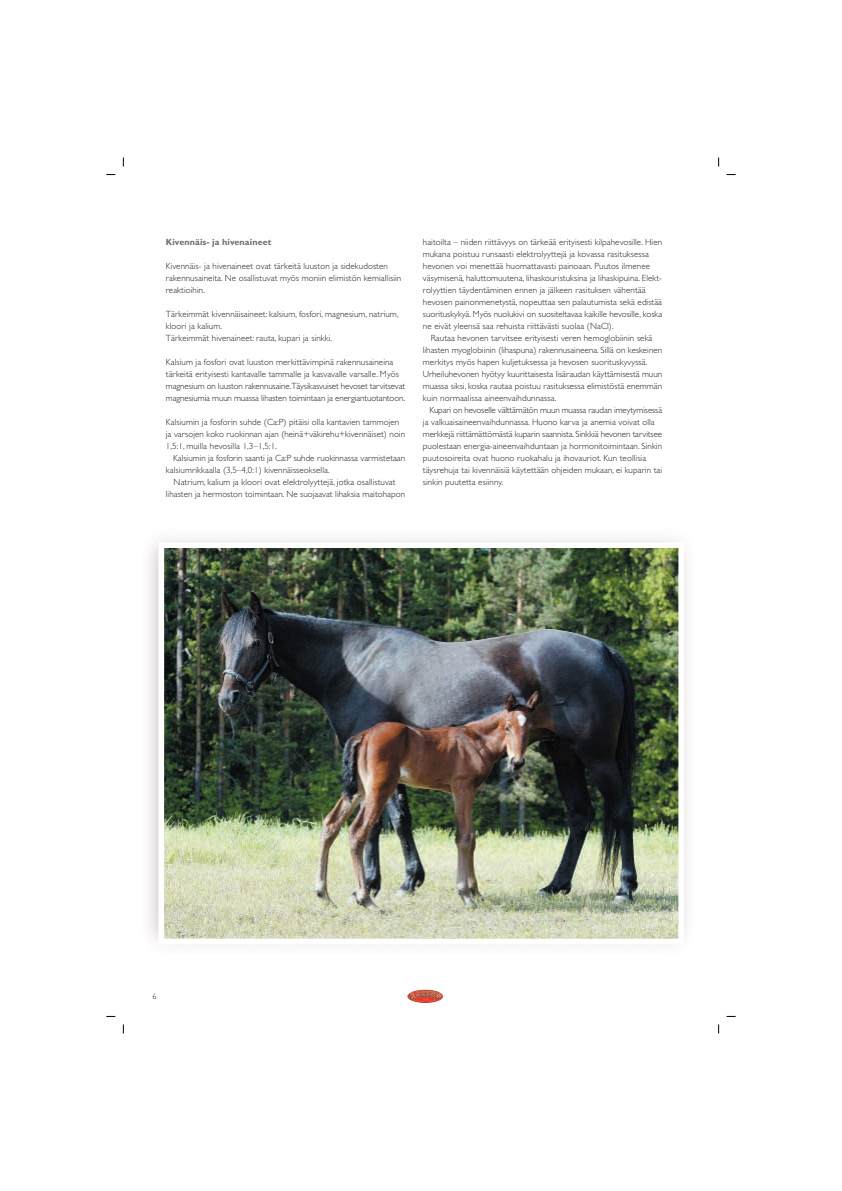
<style>
.page{position:relative;width:842px;height:1191px;background:#fff}
.page>*{position:absolute;margin:0;border:0;box-sizing:border-box;transform-origin:0 0}
.t1{font:300 9px/12px "Gill Sans";letter-spacing:.01em;color:#231f20}
.t2{font:300 9px/12px "Gill Sans";letter-spacing:-.01em;color:#231f20}
.t3{font:700 9px "Gill Sans";letter-spacing:.01em;color:#6c6d70}
.t4{font:300 8px "Gill Sans";color:#231f20}
</style>
<div class="page">
<img style="left:165px;top:549px;width:512px;height:388px">
<div style="left:158px;top:542px;width:526px;height:402px;border:6px solid #fff"></div>
<img style="left:407px;top:990px;width:36px;height:13px">
<p class="t3" style="left:166px;top:239px;width:107px">Kivennäis- ja hivenaineet</p>
<p class="t1" style="left:166px;top:261px;width:237px">Kivennäis- ja hivenaineet ovat tärkeitä luuston ja sidekudosten rakennusaineita. Ne osallistuvat myös moniin elimistön kemiallisiin reaktioihin.</p>
<p class="t1" style="left:166px;top:309px;width:234px">Tärkeimmät kivennäisaineet: kalsium, fosfori, magnesium, natrium, kloori ja kalium.<br>Tärkeimmät hivenaineet: rauta, kupari ja sinkki.</p>
<p class="t2" style="left:166px;top:357px;width:241px">Kalsium ja fosfori ovat luuston merkittävimpinä rakennusaineina tärkeitä erityisesti kantavalle tammalle ja kasvavalle varsalle. Myös magnesium on luuston rakennusaine.Täysikasvuiset hevoset tarvitsevat magnesiumia muun muassa lihasten toimintaan ja energiantuotantoon.</p>
<p class="t1" style="left:166px;top:417px;width:241px">Kalsiumin ja fosforin suhde (Ca:P) pitäisi olla kantavien tammojen ja varsojen koko ruokinnan ajan (heinä+väkirehu+kivennäiset) noin<br>1,5:1, muilla hevosilla 1,3–1,5:1.</p>
<p class="t1" style="left:166px;top:453px;width:241px;text-indent:7px">Kalsiumin ja fosforin saanti ja Ca:P suhde ruokinnassa varmistetaan kalsiumrikkaalla (3,5–4,0:1) kivennäisseoksella.</p>
<p class="t1" style="left:166px;top:477px;width:241px;text-align:center">Natrium, kalium ja kloori ovat elektrolyyttejä, jotka osallistuvat lihasten ja hermoston toimintaan. Ne suojaavat lihaksia maitohapon</p>
<p class="t1" style="left:423px;top:237px;width:241px">haitoilta – niiden riittävyys on tärkeää erityisesti kilpahevosille. Hien mukana poistuu runsaasti elektrolyyttejä ja kovassa rasituksessa hevonen voi menettää huomattavasti painoaan. Puutos ilmenee väsymisenä, haluttomuutena, lihaskouristuksina ja lihaskipuina. Elekt&shy;rolyyttien täydentäminen ennen ja jälkeen rasituksen vähentää hevosen painonmenetystä, nopeuttaa sen palautumista sekä edistää suorituskykyä. Myös nuolukivi on suositeltavaa kaikille hevosille, koska ne eivät yleensä saa rehuista riittävästi suolaa (NaCl).</p>
<p class="t1" style="left:423px;top:333px;width:241px;text-indent:8px">Rautaa hevonen tarvitsee erityisesti veren hemoglobiinin sekä lihasten myoglobiinin (lihaspuna) rakennusaineena. Sillä on keskeinen merkitys myös hapen kuljetuksessa ja hevosen suorituskyvyssä.<br>Urheiluhevonen hyötyy kuurittaisesta lisäraudan käyttämisestä muun muassa siksi, koska rautaa poistuu rasituksessa elimistöstä enemmän kuin normaalissa aineenvaihdunnassa.</p>
<p class="t1" style="left:423px;top:405px;width:241px;text-indent:6px">Kupari on hevoselle välttämätön muun muassa raudan imeytymisessä ja valkuaisaineenvaihdunnassa. Huono karva ja anemia voivat olla merkkejä riittämättömästä kuparin saannista. Sinkkiä hevonen tarvitsee puolestaan energia-aineenvaihduntaan ja hormonitoimintaan. Sinkin puutosoireita ovat huono ruokahalu ja ihovauriot. Kun teollisia täysrehuja tai kivennäisiä käytettään ohjeiden mukaan, ei kuparin tai sinkin puutetta esiinny.</p>
<p class="t4" style="left:153px;top:994px;width:5px">6</p>
</div>
